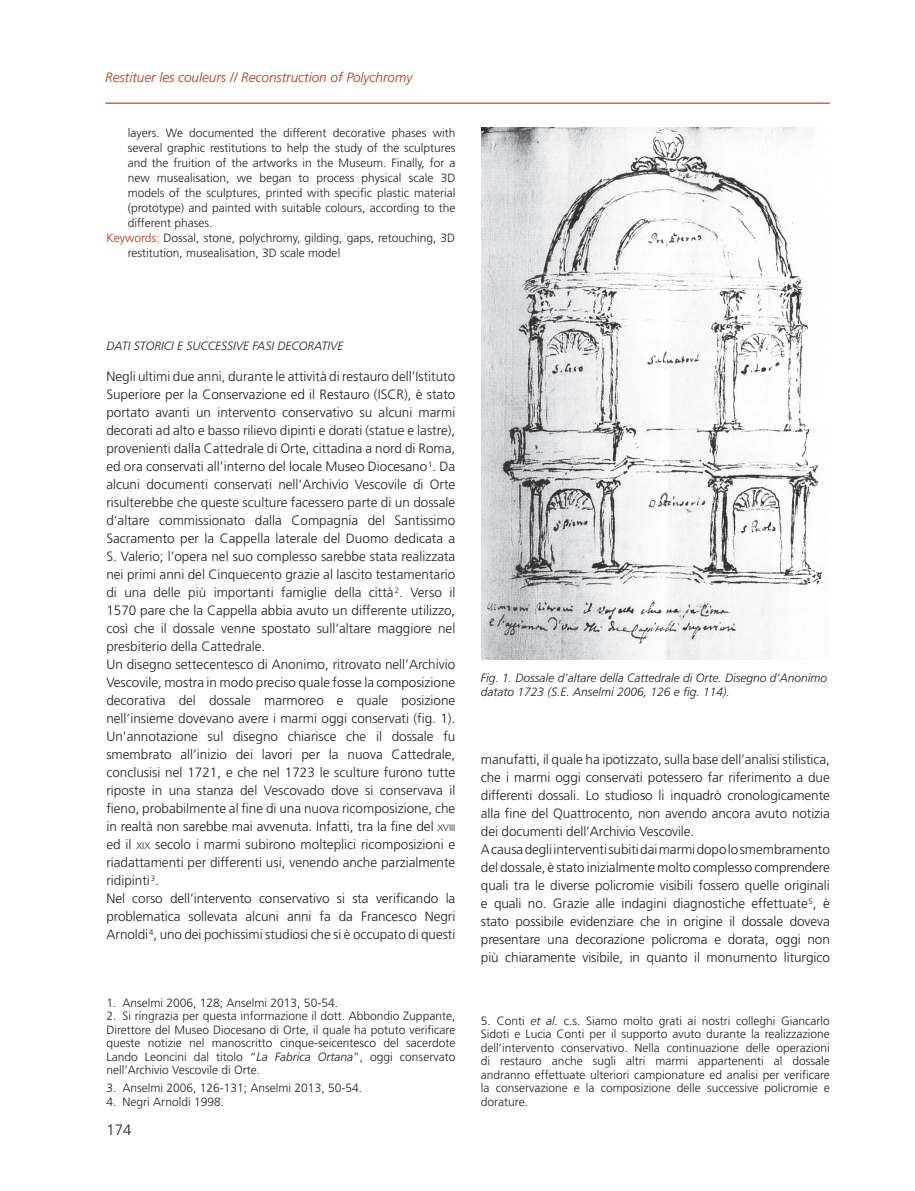
<style>
.page{position:relative;width:915px;height:1191px;background:#fff}
.page>*{position:absolute;margin:0;border:0;box-sizing:border-box;transform-origin:0 0}
.t1{font:300 15px "Frutiger LT Std";color:#231f20}
.t2{font:300 13.5px/18px "Frutiger LT Std";color:#231f20}
.t3{font:italic 300 13.5px "Frutiger LT Std";color:#ad371a}
.t4{font:300 12px/13.5px "Frutiger LT Std";color:#231f20;text-align:justify}
.t5{font:italic 300 12px/14.4px "Frutiger LT Std";color:#231f20}
.s1{color:#ad371a}
.s2{font-size:9.45px}
.s3{font-style:italic}
</style>
<div class="page">
<hr style="left:105px;top:103px;width:724px;height:1px;background:#ad371a">
<img style="left:481px;top:128px;width:341px;height:531px">
<p class="t3" style="left:105px;top:70px;width:308px">Restituer les couleurs // Reconstruction of Polychromy</p>
<p class="t4" style="left:128px;top:126px;width:329px">layers. We documented the different decorative phases with</p>
<p class="t4" style="left:128px;top:141px;width:329px">several graphic restitutions to help the study of the sculptures</p>
<p class="t4" style="left:128px;top:156px;width:329px">and the fruition of the artworks in the Museum. Finally, for a</p>
<p class="t4" style="left:128px;top:171px;width:329px">new musealisation, we began to process physical scale 3D</p>
<p class="t4" style="left:128px;top:186px;width:329px">models of the sculptures, printed with specific plastic material</p>
<p class="t4" style="left:128px;top:201px;width:329px">(prototype) and painted with suitable colours, according to the</p>
<p class="t4" style="left:128px;top:216px;width:86px">different phases.</p>
<p class="t4" style="left:106px;top:231px;width:350px"><span class="s1">Keywords:</span> Dossal, stone, polychromy, gilding, gaps, retouching, 3D</p>
<p class="t4" style="left:128px;top:246px;width:214px">restitution, musealisation, 3D scale model</p>
<p class="t5" style="left:106px;top:339px;width:238px">DATI STORICI E SUCCESSIVE FASI DECORATIVE</p>
<p class="t2" style="left:106px;top:368px;width:350px">Negli ultimi due anni, durante le attività di restauro dell’Istituto Superiore per la Conservazione ed il Restauro (ISCR), è stato portato avanti un intervento conservativo su alcuni marmi decorati ad alto e basso rilievo dipinti e dorati (statue e lastre), provenienti dalla Cattedrale di Orte, cittadina a nord di Roma, ed ora conservati all’interno del locale Museo Diocesano<sup>1</sup>. Da alcuni documenti conservati nell’Archivio Vescovile di Orte risulterebbe che queste sculture facessero parte di un dossale d’altare commissionato dalla Compagnia del Santissimo Sacramento per la Cappella laterale del Duomo dedicata a S. Valerio; l’opera nel suo complesso sarebbe stata realizzata nei primi anni del Cinquecento grazie al lascito testamentario di una delle più importanti famiglie della città<sup>2</sup>. Verso il 1570 pare che la Cappella abbia avuto un differente utilizzo, così che il dossale venne spostato sull’altare maggiore nel presbiterio della Cattedrale.<br>Un disegno settecentesco di Anonimo, ritrovato nell’Archivio Vescovile, mostra in modo preciso quale fosse la composizione decorativa del dossale marmoreo e quale posizione nell’insieme dovevano avere i marmi oggi conservati (fig. 1).<br>Un’annotazione sul disegno chiarisce che il dossale fu smembrato all’inizio dei lavori per la nuova Cattedrale, conclusisi nel 1721, e che nel 1723 le sculture furono tutte riposte in una stanza del Vescovado dove si conservava il fieno, probabilmente al fine di una nuova ricomposizione, che in realtà non sarebbe mai avvenuta. Infatti, tra la fine del <span class="s2">XVIII </span>ed il <span class="s2">XIX</span> secolo i marmi subirono molteplici ricomposizioni e riadattamenti per differenti usi, venendo anche parzialmente ridipinti<sup>3</sup>.<br>Nel corso dell’intervento conservativo si sta verificando la problematica sollevata alcuni anni fa da Francesco Negri Arnoldi<sup>4</sup>, uno dei pochissimi studiosi che si è occupato di questi</p>
<p class="t4" style="left:106px;top:996px;width:233px">1. Anselmi 2006, 128; Anselmi 2013, 50-54.</p>
<p class="t4" style="left:106px;top:1009px;width:350px">2. Si ringrazia per questa informazione il dott. Abbondio Zuppante, Direttore del Museo Diocesano di Orte, il quale ha potuto verificare queste notizie nel manoscritto cinque-seicentesco del sacerdote Lando Leoncini dal titolo “<span class="s3">La Fabrica Ortana</span>”, oggi conservato nell’Archivio Vescovile di Orte.</p>
<p class="t4" style="left:106px;top:1081px;width:257px">3. Anselmi 2006, 126-131; Anselmi 2013, 50-54.</p>
<p class="t4" style="left:106px;top:1095px;width:119px">4. Negri Arnoldi 1998.</p>
<p class="t1" style="left:106px;top:1121px;width:27px">174</p>
<p class="t5" style="left:480px;top:670px;width:348px">Fig. 1. Dossale d’altare della Cattedrale di Orte. Disegno d’Anonimo datato 1723 (S.E. Anselmi 2006, 126 e fig. 114).</p>
<p class="t2" style="left:480px;top:750px;width:350px">manufatti, il quale ha ipotizzato, sulla base dell’analisi stilistica, che i marmi oggi conservati potessero far riferimento a due differenti dossali. Lo studioso li inquadrò cronologicamente alla fine del Quattrocento, non avendo ancora avuto notizia dei documenti dell’Archivio Vescovile.<br>A causa degli interventi subiti dai marmi dopo lo smembramento del dossale, è stato inizialmente molto complesso comprendere quali tra le diverse policromie visibili fossero quelle originali e quali no. Grazie alle indagini diagnostiche effettuate<sup>5</sup>, è stato possibile evidenziare che in origine il dossale doveva presentare una decorazione policroma e dorata, oggi non più chiaramente visibile, in quanto il monumento liturgico</p>
<p class="t4" style="left:480px;top:1014px;width:350px">5. Conti <span class="s3">et al.</span> c.s. Siamo molto grati ai nostri colleghi Giancarlo Sidoti e Lucia Conti per il supporto avuto durante la realizzazione dell’intervento conservativo. Nella continuazione delle operazioni di restauro anche sugli altri marmi appartenenti al dossale andranno effettuate ulteriori campionature ed analisi per verificare la conservazione e la composizione delle successive policromie e dorature.</p>
</div>
